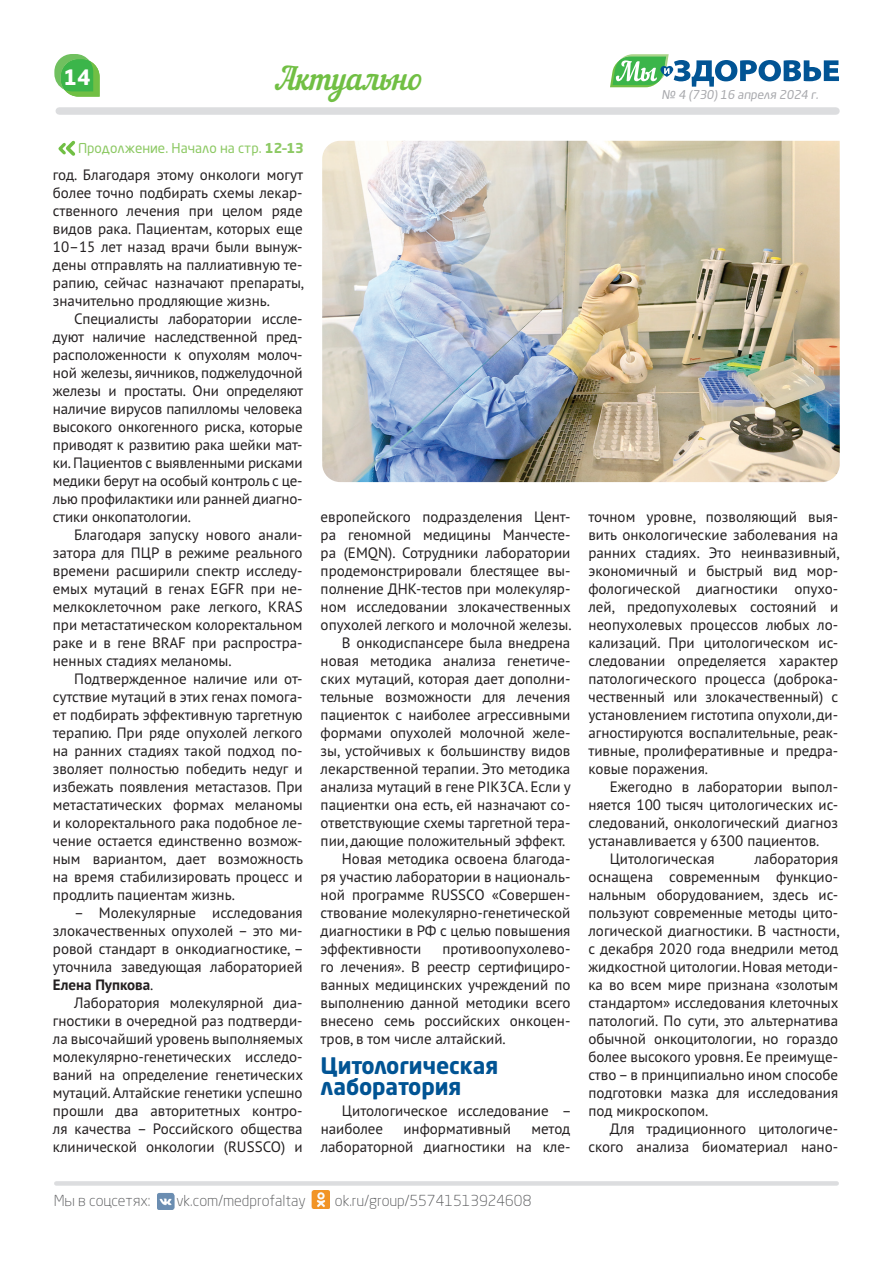
<style>
.page{position:relative;width:893px;height:1263px;background:#fff}
.page>*{position:absolute;margin:0;border:0;box-sizing:border-box;transform-origin:0 0}
.t1{font:31.5px "Nautilus Pompilius";color:#71bf44}
.t2{font:700 22.5px/21px "Neo Sans Pro";letter-spacing:-.005em;color:#015494}
.t3{font:700 21px "Neo Sans Pro";color:#fff}
.t4{font:15px/18px "PT Sans";color:#231f20;text-align:justify}
.t5{font:300 15px "Neo Sans Pro";color:#57585a}
.t6{font:13.5px "Neo Sans Pro";color:#8dc964}
.t7{font:12px "Neo Sans Pro";color:#a8a9ad}
.s1{font-weight:700}
</style>
<div class="page">
<div style="left:59px;top:107px;width:777px;height:8px;background:#dcdddf"></div>
<div style="left:56px;top:1181px;width:781px;height:5px;background:#dcdddf"></div>
<svg style="left:610px;top:54px;width:229px;height:33px"></svg>
<img style="left:157px;top:1193px;width:17px;height:17px">
<img style="left:157px;top:1195px;width:17px;height:14px">
<img style="left:312px;top:1191px;width:18px;height:18px">
<svg style="left:54px;top:54px;width:46px;height:43px"></svg>
<svg style="left:58px;top:140px;width:18px;height:16px"></svg>
<img style="left:322px;top:141px;width:518px;height:341px">
<h3 class="t3" style="left:64px;top:64px;width:29px">14</h3>
<h1 class="t1" style="left:275px;top:60px;width:151px">Актуально</h1>
<p class="t6" style="left:78px;top:140px;width:227px">Продолжение. Начало на стр. <span class="s1">12–13</span></p>
<p class="t4" style="left:53px;top:165px;width:252px">год. Благодаря этому онкологи могут более точно подбирать схемы лекар&shy;ственного лечения при целом ряде видов рака. Пациентам, которых еще 10–15 лет назад врачи были вынуж&shy;дены отправлять на паллиативную те&shy;рапию, сейчас назначают препараты, значительно продляющие жизнь.</p>
<p class="t4" style="left:53px;top:309px;width:252px;text-indent:21px">Специалисты лаборатории иссле&shy;дуют наличие наследственной пред&shy;расположенности к опухолям молоч&shy;ной железы, яичников, поджелудочной железы и простаты. Они определяют наличие вирусов папилломы человека высокого онкогенного риска, которые приводят к развитию рака шейки мат&shy;ки. Пациентов с выявленными рисками медики берут на особый контроль с це&shy;лью профилактики или ранней диагно&shy;стики онкопатологии.</p>
<p class="t4" style="left:53px;top:525px;width:251px;text-indent:21px">Благодаря запуску нового анали&shy;затора для ПЦР в режиме реального времени расширили спектр исследу&shy;емых мутаций в генах EGFR при не&shy;мелкоклеточном раке легкого, KRAS при метастатическом колоректальном раке и в гене BRAF при распростра&shy;ненных стадиях меланомы.</p>
<p class="t4" style="left:53px;top:669px;width:252px;text-indent:21px">Подтвержденное наличие или от&shy;сутствие мутаций в этих генах помога&shy;ет подбирать эффективную таргетную терапию. При ряде опухолей легкого на ранних стадиях такой подход по&shy;зволяет полностью победить недуг и избежать появления метастазов. При метастатических формах меланомы и колоректального рака подобное ле&shy;чение остается единственно возмож&shy;ным вариантом, дает возможность на время стабилизировать процесс и продлить пациентам жизнь.</p>
<p class="t4" style="left:53px;top:903px;width:252px;text-indent:21px">– Молекулярные исследования злокачественных опухолей – это ми&shy;ровой стандарт в онкодиагностике, – уточнила заведующая лабораторией <span class="s1">Елена Пупкова</span>.</p>
<p class="t4" style="left:53px;top:993px;width:252px;text-indent:21px">Лаборатория молекулярной диа&shy;гностики в очередной раз подтверди&shy;ла высочайший уровень выполняемых молекулярно-генетических исследо&shy;ваний на определение генетических мутаций. Алтайские генетики успешно прошли два авторитетных контро&shy;ля качества – Российского общества клинической онкологии (RUSSCO) и</p>
<p class="t4" style="left:321px;top:507px;width:251px">европейского подразделения Цент-</p>
<p class="t4" style="left:321px;top:525px;width:251px">ра геномной медицины Манчесте-</p>
<p class="t4" style="left:321px;top:543px;width:251px">ра (EMQN). Сотрудники лаборатории</p>
<p class="t4" style="left:321px;top:561px;width:251px">продемонстрировали блестящее вы-</p>
<p class="t4" style="left:321px;top:579px;width:251px">полнение ДНК-тестов при молекуляр-</p>
<p class="t4" style="left:321px;top:597px;width:252px">ном исследовании злокачественных</p>
<p class="t4" style="left:321px;top:615px;width:252px">опухолей легкого и молочной железы.</p>
<p class="t4" style="left:342px;top:633px;width:230px">В онкодиспансере была внедрена</p>
<p class="t4" style="left:321px;top:651px;width:251px">новая методика анализа генетиче-</p>
<p class="t4" style="left:321px;top:669px;width:251px">ских мутаций, которая дает дополни-</p>
<p class="t4" style="left:321px;top:687px;width:251px">тельные возможности для лечения</p>
<p class="t4" style="left:321px;top:705px;width:251px">пациенток с наиболее агрессивными</p>
<p class="t4" style="left:321px;top:723px;width:251px">формами опухолей молочной желе-</p>
<p class="t4" style="left:321px;top:741px;width:251px">зы, устойчивых к большинству видов</p>
<p class="t4" style="left:321px;top:759px;width:251px">лекарственной терапии. Это методика</p>
<p class="t4" style="left:321px;top:777px;width:252px">анализа мутаций в гене PIK3CA. Если у</p>
<p class="t4" style="left:321px;top:795px;width:251px">пациентки она есть, ей назначают со-</p>
<p class="t4" style="left:321px;top:813px;width:251px">ответствующие схемы таргетной тера-</p>
<p class="t4" style="left:321px;top:831px;width:246px">пии, дающие положительный эффект.</p>
<p class="t4" style="left:342px;top:849px;width:230px">Новая методика освоена благода-</p>
<p class="t4" style="left:321px;top:867px;width:251px">ря участию лаборатории в националь-</p>
<p class="t4" style="left:321px;top:885px;width:251px">ной программе RUSSCO «Совершен-</p>
<p class="t4" style="left:321px;top:903px;width:251px">ствование молекулярно-генетической</p>
<p class="t4" style="left:321px;top:921px;width:251px">диагностики в РФ с целью повышения</p>
<p class="t4" style="left:321px;top:939px;width:102px">эффективности</p>
<p class="t4" style="left:321px;top:939px;width:251px;text-indent:122px">противоопухолево&shy;го лечения». В реестр сертифициро&shy;ванных медицинских учреждений по выполнению данной методики всего внесено семь российских онкоцен&shy;тров, в том числе алтайский.</p>
<h2 class="t2" style="left:321px;top:1054px;width:179px">Цитологическая лаборатория</h2>
<p class="t4" style="left:321px;top:1101px;width:252px;text-indent:21px">Цитологическое исследование – наиболее</p>
<p class="t4" style="left:403px;top:1119px;width:109px">информативный</p>
<p class="t4" style="left:321px;top:1119px;width:251px;text-align:right">метод<br>лабораторной диагностики на кле-</p>
<p class="t5" style="left:54px;top:1192px;width:98px">Мы в соцсетях:</p>
<p class="t5" style="left:176px;top:1192px;width:131px">vk.com/medprofaltay</p>
<p class="t5" style="left:335px;top:1192px;width:198px">ok.ru/group/55741513924608</p>
<p class="t7" style="left:662px;top:87px;width:160px">№ 4 (730) 16 апреля 2024 г.</p>
<p class="t4" style="left:588px;top:507px;width:252px">точном уровне, позволяющий выя&shy;вить онкологические заболевания на ранних стадиях. Это неинвазивный, экономичный и быстрый вид мор&shy;фологической диагностики опухо&shy;лей, предопухолевых состояний и неопухолевых процессов любых ло&shy;кализаций. При цитологическом ис&shy;следовании определяется характер патологического процесса (доброка&shy;чественный или злокачественный) с установлением гистотипа опухоли, ди&shy;агностируются воспалительные, реак&shy;тивные, пролиферативные и предра&shy;ковые поражения.</p>
<p class="t4" style="left:610px;top:777px;width:230px">Ежегодно в лаборатории выпол-</p>
<p class="t4" style="left:588px;top:795px;width:251px">няется 100 тысяч цитологических ис-</p>
<p class="t4" style="left:588px;top:813px;width:251px">следований, онкологический диагноз</p>
<p class="t4" style="left:588px;top:831px;width:232px">устанавливается у 6300 пациентов.</p>
<p class="t4" style="left:610px;top:849px;width:106px">Цитологическая</p>
<p class="t4" style="left:588px;top:849px;width:252px;text-indent:166px">лаборатория оснащена современным функцио&shy;нальным оборудованием, здесь ис&shy;пользуют современные методы цито&shy;логической диагностики. В частности, с декабря 2020 года внедрили метод жидкостной цитологии. Новая методи&shy;ка во всем мире признана «золотым стандартом» исследования клеточных патологий. По сути, это альтернатива обычной онкоцитологии, но гораздо более высокого уровня. Ее преимуще&shy;ство – в принципиально ином способе подготовки мазка для исследования под микроскопом.</p>
<p class="t4" style="left:588px;top:1119px;width:251px;text-align:right">Для традиционного цитологиче&shy;ского анализа биоматериал нано-</p>
</div>
